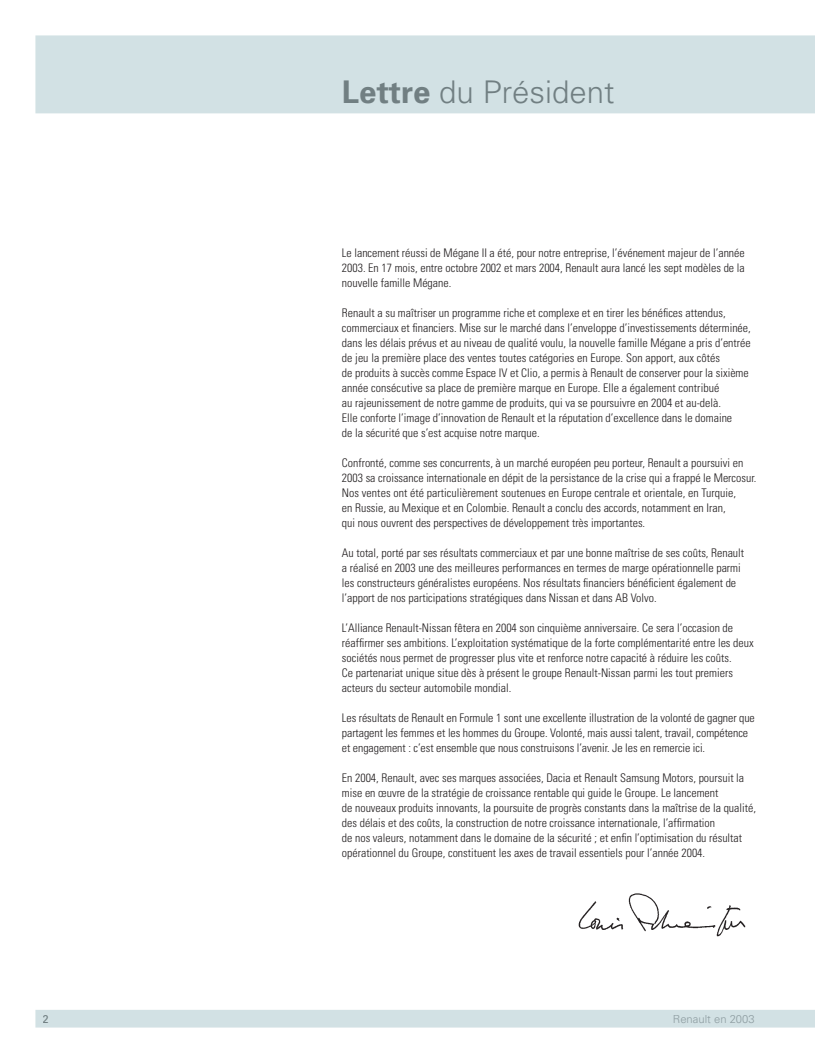
<style>
.page{position:relative;width:815px;height:1063px;background:#fff}
.page>*{position:absolute;margin:0;border:0;box-sizing:border-box;transform-origin:0 0}
.t1{font:300 31.25px "Univers";color:#717f82}
.t2{font:300 condensed 11.88px/15px "Univers LT";color:#231f20}
.t3{font:300 11.25px "Univers";color:#8d9ca0}
.t4{font:11.25px "Univers";color:#717f82}
.s1{font-weight:700}
</style>
<div class="page">
<div style="left:35px;top:35px;width:780px;height:78px;background:#d2e1e4"></div>
<div style="left:35px;top:1010px;width:780px;height:18px;background:#d2e1e4"></div>
<div style="left:344px;top:80px;width:87px;height:23px;background:#d2e1e4"></div>
<div style="left:441px;top:80px;width:173px;height:23px;background:#d2e1e4"></div>
<div style="left:43px;top:1015px;width:5px;height:8px;background:#d2e1e4"></div>
<div style="left:674px;top:1015px;width:80px;height:8px;background:#d2e1e4"></div>
<img style="left:578px;top:893px;width:168px;height:44px">
<h1 class="t1" style="left:342px;top:80px;width:274px"><span class="s1">Lettre</span> du Président</h1>
<p class="t2" style="left:342px;top:247px;width:404px;text-align:justify">Le lancement réussi de Mégane II a été, pour notre entreprise, l’événement majeur de l’année 2003. En 17 mois, entre octobre 2002 et mars 2004, Renault aura lancé les sept modèles de la nouvelle famille Mégane.</p>
<p class="t2" style="left:342px;top:307px;width:410px">Renault a su maîtriser un programme riche et complexe et en tirer les bénéfices attendus, commerciaux et financiers. Mise sur le marché dans l’enveloppe d’investissements déterminée, dans les délais prévus et au niveau de qualité voulu, la nouvelle famille Mégane a pris d’entrée de jeu la première place des ventes toutes catégories en Europe. Son apport, aux côtés<br>de produits à succès comme Espace IV et Clio, a permis à Renault de conserver pour la sixième année consécutive sa place de première marque en Europe. Elle a également contribué<br>au rajeunissement de notre gamme de produits, qui va se poursuivre en 2004 et au-delà.<br>Elle conforte l’image d’innovation de Renault et la réputation d’excellence dans le domaine<br>de la sécurité que s’est acquise notre marque.</p>
<p class="t2" style="left:342px;top:457px;width:416px">Confronté, comme ses concurrents, à un marché européen peu porteur, Renault a poursuivi en 2003 sa croissance internationale en dépit de la persistance de la crise qui a frappé le Mercosur.<br>Nos ventes ont été particulièrement soutenues en Europe centrale et orientale, en Turquie,<br>en Russie, au Mexique et en Colombie. Renault a conclu des accords, notamment en Iran,<br>qui nous ouvrent des perspectives de développement très importantes.</p>
<p class="t2" style="left:342px;top:547px;width:404px">Au total, porté par ses résultats commerciaux et par une bonne maîtrise de ses coûts, Renault a réalisé en 2003 une des meilleures performances en termes de marge opérationnelle parmi les constructeurs généralistes européens. Nos résultats financiers bénéficient également de l’apport de nos participations stratégiques dans Nissan et dans AB Volvo.</p>
<p class="t2" style="left:342px;top:622px;width:413px">L’Alliance Renault-Nissan fêtera en 2004 son cinquième anniversaire. Ce sera l’occasion de réaffirmer ses ambitions. L’exploitation systématique de la forte complémentarité entre les deux sociétés nous permet de progresser plus vite et renforce notre capacité à réduire les coûts.<br>Ce partenariat unique situe dès à présent le groupe Renault-Nissan parmi les tout premiers acteurs du secteur automobile mondial.</p>
<p class="t2" style="left:342px;top:712px;width:414px">Les résultats de Renault en Formule 1 sont une excellente illustration de la volonté de gagner que partagent les femmes et les hommes du Groupe. Volonté, mais aussi talent, travail, compétence et engagement : c’est ensemble que nous construisons l’avenir. Je les en remercie ici.</p>
<p class="t2" style="left:342px;top:772px;width:416px">En 2004, Renault, avec ses marques associées, Dacia et Renault Samsung Motors, poursuit la mise en œuvre de la stratégie de croissance rentable qui guide le Groupe. Le lancement<br>de nouveaux produits innovants, la poursuite de progrès constants dans la maîtrise de la qualité, des délais et des coûts, la construction de notre croissance internationale, l’affirmation<br>de nos valeurs, notamment dans le domaine de la sécurité ; et enfin l’optimisation du résultat opérationnel du Groupe, constituent les axes de travail essentiels pour l’année 2004.</p>
<p class="t4" style="left:43px;top:1015px;width:8px">2</p>
<p class="t3" style="left:673px;top:1015px;width:83px">Renault en 2003</p>
</div>
